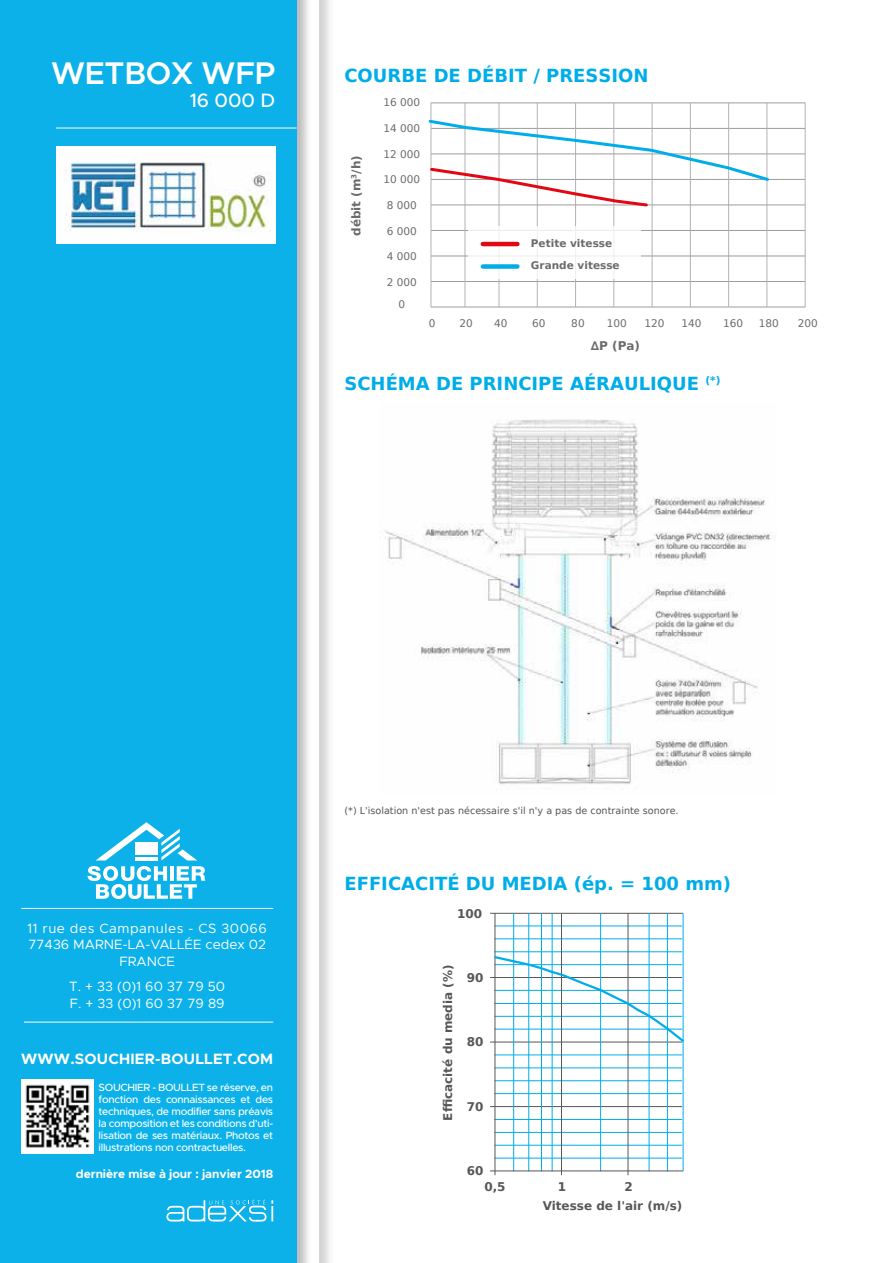
<style>
.page{position:relative;width:893px;height:1263px;background:#fff}
.page>*{position:absolute;margin:0;border:0;box-sizing:border-box;transform-origin:0 0}
.t1{font:600 31.5px "Metropolis";letter-spacing:-.01em;color:#fff}
.t2{font:500 19.5px "Metropolis";color:#fff}
.t3{font:700 18px "DejaVu Sans";color:#00ade8}
.t4{font:700 15px "Metropolis";letter-spacing:.015em;color:#fff}
.t5{font:13.5px/16.2px "Metropolis";letter-spacing:.005em;color:#fff;text-align:center}
.t6{font:700 12px "DejaVu Sans";color:#575756}
.t7{font:700 12px "Metropolis";letter-spacing:-.005em;color:#fff}
.t8{font:700 12px "DejaVu Sans";color:#6b6b6a}
.t9{font:500 10.5px/12px "Metropolis";letter-spacing:-.03em;color:#fff;text-align:justify}
.t10{font:10.5px "DejaVu Sans";color:#6b6b6a}
.t11{font:700 10.5px/22.5px "DejaVu Sans";color:#6b6b6a}
.t12{font:9.6px "DejaVu Sans";color:#575756}
</style>
<div class="page">
<div style="left:0;top:0;width:334px;height:1263px;background:#878787;opacity:.4"></div>
<div style="left:0;top:0;width:319px;height:1263px;background:#fff"></div>
<div style="left:0;top:0;width:312px;height:1263px;background:#878787;opacity:.6"></div>
<div style="left:0;top:0;width:297px;height:1263px;background:#0db1e9"></div>
<svg style="left:166px;top:1199px;width:107px;height:22px"></svg>
<hr style="left:56px;top:128px;width:241px;height:1px;background:#fff">
<img style="left:21px;top:1079px;width:73px;height:74px">
<hr style="left:21px;top:908px;width:252px;height:1px;background:#fff">
<hr style="left:24px;top:1022px;width:249px;height:1px;background:#fff">
<svg style="left:88px;top:866px;width:117px;height:33px"></svg>
<svg style="left:96px;top:822px;width:101px;height:38px"></svg>
<img style="left:56px;top:146px;width:220px;height:97px">
<hr style="left:494px;top:1158px;width:188px;height:1px;background:#00ade8">
<hr style="left:494px;top:1145px;width:188px;height:1px;background:#00ade8">
<hr style="left:494px;top:1132px;width:188px;height:1px;background:#00ade8">
<hr style="left:494px;top:1119px;width:188px;height:1px;background:#00ade8">
<hr style="left:490px;top:1106px;width:192px;height:1px;background:#575756">
<hr style="left:494px;top:1093px;width:188px;height:1px;background:#00ade8">
<hr style="left:494px;top:1080px;width:188px;height:1px;background:#00ade8">
<hr style="left:494px;top:1067px;width:188px;height:1px;background:#00ade8">
<hr style="left:494px;top:1055px;width:188px;height:1px;background:#00ade8">
<hr style="left:490px;top:1042px;width:192px;height:1px;background:#575756">
<hr style="left:490px;top:977px;width:192px;height:1px;background:#575756">
<hr style="left:494px;top:951px;width:188px;height:1px;background:#00ade8">
<hr style="left:494px;top:938px;width:188px;height:1px;background:#00ade8">
<hr style="left:494px;top:926px;width:188px;height:1px;background:#00ade8">
<hr style="left:490px;top:913px;width:193px;height:1px;background:#575756">
<hr style="left:561px;top:914px;width:1px;height:261px;background:#575756">
<hr style="left:628px;top:913px;width:1px;height:262px;background:#575756">
<hr style="left:513px;top:913px;width:1px;height:258px;background:#00ade8">
<hr style="left:528px;top:913px;width:1px;height:258px;background:#00ade8">
<hr style="left:541px;top:913px;width:1px;height:258px;background:#00ade8">
<hr style="left:552px;top:913px;width:1px;height:258px;background:#00ade8">
<hr style="left:600px;top:913px;width:1px;height:258px;background:#00ade8">
<hr style="left:649px;top:913px;width:1px;height:258px;background:#00ade8">
<hr style="left:683px;top:913px;width:1px;height:258px;background:#00ade8">
<hr style="left:667px;top:913px;width:1px;height:258px;background:#00ade8">
<hr style="left:495px;top:913px;width:1px;height:262px;background:#575756">
<hr style="left:490px;top:1170px;width:193px;height:1px;background:#575756">
<svg style="left:492px;top:954px;width:192px;height:90px"></svg>
<img style="left:385px;top:419px;width:388px;height:366px">
<hr style="left:767px;top:103px;width:38px;height:1px;background:#9d9d9c">
<hr style="left:767px;top:128px;width:38px;height:1px;background:#9d9d9c">
<hr style="left:767px;top:154px;width:38px;height:1px;background:#9d9d9c">
<hr style="left:767px;top:179px;width:38px;height:1px;background:#9d9d9c">
<hr style="left:767px;top:205px;width:38px;height:1px;background:#9d9d9c">
<hr style="left:767px;top:230px;width:38px;height:1px;background:#9d9d9c">
<svg style="left:805px;top:103px;width:1px;height:204px"></svg>
<hr style="left:767px;top:256px;width:38px;height:1px;background:#9c9991">
<hr style="left:767px;top:281px;width:38px;height:1px;background:#9d9d9c">
<hr style="left:767px;top:307px;width:38px;height:1px;background:#9d9d9c">
<hr style="left:729px;top:307px;width:38px;height:1px;background:#9d9d9c">
<hr style="left:690px;top:307px;width:39px;height:1px;background:#9d9d9c">
<hr style="left:652px;top:307px;width:38px;height:1px;background:#9d9d9c">
<hr style="left:614px;top:307px;width:38px;height:1px;background:#9d9d9c">
<hr style="left:576px;top:307px;width:38px;height:1px;background:#9d9d9c">
<hr style="left:537px;top:307px;width:39px;height:1px;background:#9d9d9c">
<hr style="left:499px;top:307px;width:38px;height:1px;background:#9d9d9c">
<hr style="left:465px;top:307px;width:34px;height:1px;background:#9d9d9c">
<hr style="left:431px;top:307px;width:34px;height:1px;background:#9d9d9c">
<svg style="left:428px;top:103px;width:343px;height:204px"></svg>
<h1 class="t1" style="left:51px;top:54px;width:226px">WETBOX WFP</h1>
<h2 class="t2" style="left:190px;top:88px;width:87px">16 000 D</h2>
<h3 class="t3" style="left:344px;top:61px;width:306px">COURBE DE DÉBIT / PRESSION</h3>
<p class="t10" style="left:383px;top:94px;width:38px">16 000</p>
<p class="t8" style="left:346px;top:236px;width:82px;rotate:-90deg">débit (m<sup>3</sup>/h)</p>
<p class="t10" style="left:383px;top:119px;width:38px">14 000</p>
<p class="t10" style="left:383px;top:146px;width:38px">12 000</p>
<p class="t10" style="left:383px;top:170px;width:38px">10 000</p>
<p class="t10" style="left:387px;top:197px;width:32px">8 000</p>
<p class="t10" style="left:387px;top:222px;width:32px">6 000</p>
<p class="t10" style="left:387px;top:248px;width:32px">4 000</p>
<p class="t10" style="left:387px;top:273px;width:32px">2 000</p>
<p class="t10" style="left:398px;top:295px;width:8px">0</p>
<p class="t11" style="left:531px;top:231px;width:90px">Petite vitesse<br>Grande vitesse</p>
<p class="t10" style="left:429px;top:315px;width:8px">0</p>
<p class="t10" style="left:459px;top:315px;width:15px">20</p>
<p class="t10" style="left:494px;top:315px;width:15px">40</p>
<p class="t10" style="left:532px;top:315px;width:15px">60</p>
<p class="t10" style="left:571px;top:315px;width:15px">80</p>
<p class="t10" style="left:607px;top:315px;width:22px">100</p>
<p class="t10" style="left:644px;top:315px;width:22px">120</p>
<p class="t10" style="left:682px;top:315px;width:22px">140</p>
<p class="t10" style="left:723px;top:315px;width:22px">160</p>
<p class="t10" style="left:759px;top:315px;width:22px">180</p>
<p class="t10" style="left:798px;top:315px;width:22px">200</p>
<p class="t8" style="left:591px;top:336px;width:51px">∆P (Pa)</p>
<h3 class="t3" style="left:344px;top:368px;width:377px">SCHÉMA DE PRINCIPE AÉRAULIQUE <sup>(*)</sup></h3>
<p class="t5" style="left:28px;top:920px;width:241px">11 rue des Campanules - CS 30066<br>77436 MARNE-LA-VALLÉE cedex 02<br>FRANCE</p>
<p class="t5" style="left:69px;top:978px;width:158px;text-align:left">T. + 33 (0)1 60 37 79 50<br>F. + 33 (0)1 60 37 79 89</p>
<h3 class="t4" style="left:21px;top:1050px;width:253px">WWW.SOUCHIER-BOULLET.COM</h3>
<p class="t9" style="left:99px;top:1080px;width:176px">SOUCHIER - BOULLET se réserve, en fonction des connaissances et des techniques, de modifier sans préavis la composition et les conditions d’uti&shy;lisation de ses matériaux. Photos et illustrations non contractuelles.</p>
<p class="t7" style="left:76px;top:1166px;width:199px">dernière mise à jour : janvier 2018</p>
<p class="t12" style="left:344px;top:802px;width:336px">(*) L'isolation n'est pas nécessaire s'il n'y a pas de contrainte sonore.</p>
<h3 class="t3" style="left:344px;top:868px;width:388px">EFFICACITÉ DU MEDIA (ép. = 100 mm)</h3>
<p class="t6" style="left:457px;top:904px;width:27px">100</p>
<p class="t6" style="left:438px;top:1120px;width:158px;rotate:-90deg">Efficacité du media (%)</p>
<p class="t6" style="left:467px;top:968px;width:18px">90</p>
<p class="t6" style="left:467px;top:1032px;width:18px">80</p>
<p class="t6" style="left:467px;top:1097px;width:18px">70</p>
<p class="t6" style="left:467px;top:1160px;width:18px">60</p>
<p class="t6" style="left:484px;top:1177px;width:23px">0,5</p>
<p class="t6" style="left:558px;top:1177px;width:10px">1</p>
<p class="t6" style="left:624px;top:1177px;width:10px">2</p>
<p class="t6" style="left:543px;top:1195px;width:141px">Vitesse de l'air (m/s)</p>
</div>
